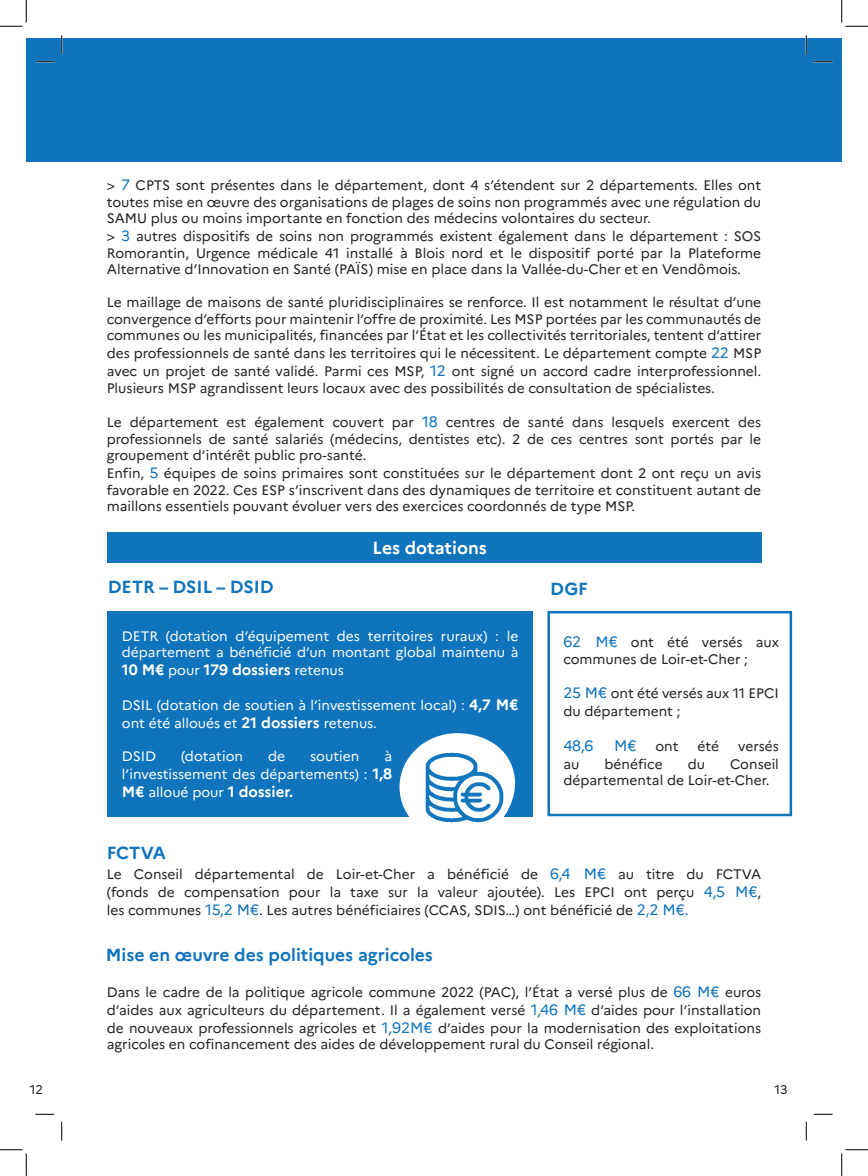
<style>
.page{position:relative;width:868px;height:1176px;background:#fff}
.page>*{position:absolute;margin:0;border:0;box-sizing:border-box;transform-origin:0 0}
.t1{font:700 17.5px "Marianne";color:#1074bc}
.t2{font:700 17.5px "Marianne";color:#fff}
.t3{font:700 15px "Marianne";color:#fff}
.t4{font:15px "Marianne";color:#1074bc}
.t5{font:13.75px/16.5px "Marianne";color:#231f20;text-align:justify}
.t6{font:13.75px/18px "Marianne";color:#fff}
.t7{font:12.5px "Marianne";color:#231f20}
.s1{font-size:15px;color:#1074bc}
.s2{font-weight:400;font-size:13.75px}
.s3{font-weight:700;font-size:15px}
</style>
<div class="page">
<div style="left:547px;top:611px;width:245px;height:205px;border:2px solid #1074bc"></div>
<div style="left:26px;top:38px;width:815px;height:124px;background:#1074bc"></div>
<div style="left:108px;top:532px;width:654px;height:30px;background:#1074bc"></div>
<div style="left:108px;top:611px;width:425px;height:205px;background:#1074bc"></div>
<svg style="left:399px;top:733px;width:116px;height:84px"></svg>
<img style="left:421px;top:744px;width:86px;height:79px">
<svg style="left:35px;top:61px;width:19px;height:1px"></svg>
<svg style="left:813px;top:61px;width:19px;height:1px"></svg>
<svg style="left:35px;top:1113px;width:19px;height:2px"></svg>
<svg style="left:813px;top:1113px;width:19px;height:2px"></svg>
<svg style="left:61px;top:35px;width:1px;height:19px"></svg>
<svg style="left:61px;top:1122px;width:1px;height:18px"></svg>
<svg style="left:805px;top:35px;width:2px;height:19px"></svg>
<svg style="left:805px;top:1122px;width:2px;height:18px"></svg>
<svg style="left:0;top:0;width:27px;height:27px"></svg>
<svg style="left:0;top:1149px;width:27px;height:27px"></svg>
<svg style="left:841px;top:0;width:26px;height:27px"></svg>
<svg style="left:841px;top:1149px;width:26px;height:27px"></svg>
<p class="t5" style="left:107px;top:177px;width:656px">&gt; <span class="s1">7</span> CPTS sont présentes dans le département, dont 4 s’étendent sur 2 départements. Elles ont toutes mise en œuvre des organisations de plages de soins non programmés avec une régulation du SAMU plus ou moins importante en fonction des médecins volontaires du secteur.</p>
<p class="t5" style="left:107px;top:228px;width:656px">&gt; <span class="s1">3</span> autres dispositifs de soins non programmés existent également dans le département : SOS Romorantin, Urgence médicale 41 installé à Blois nord et le dispositif porté par la Plateforme Alternative d’Innovation en Santé (PAÏS) mise en place dans la Vallée-du-Cher et en Vendômois.</p>
<p class="t5" style="left:107px;top:294px;width:656px">Le maillage de maisons de santé pluridisciplinaires se renforce. Il est notamment le résultat d’une convergence d’efforts pour maintenir l’offre de proximité. Les MSP portées par les communautés de communes ou les municipalités, financées par l’État et les collectivités territoriales, tentent d’attirer</p>
<p class="t5" style="left:107px;top:344px;width:656px;line-height:18px">des professionnels de santé dans les territoires qui le nécessitent. Le département compte <span class="s1">22</span> MSP avec un projet de santé validé. Parmi ces MSP, <span class="s1">12</span> ont signé un accord cadre interprofessionnel.</p>
<p class="t5" style="left:107px;top:380px;width:609px">Plusieurs MSP agrandissent leurs locaux avec des possibilités de consultation de spécialistes.</p>
<p class="t5" style="left:107px;top:414px;width:656px">Le département est également couvert par <span class="s1">18</span> centres de santé dans lesquels exercent des professionnels de santé salariés (médecins, dentistes etc). 2 de ces centres sont portés par le groupement d’intérêt public pro-santé.</p>
<p class="t5" style="left:107px;top:465px;width:656px">Enfin, <span class="s1">5</span> équipes de soins primaires sont constituées sur le département dont 2 ont reçu un avis favorable en 2022. Ces ESP s’inscrivent dans des dynamiques de territoire et constituent autant de maillons essentiels pouvant évoluer vers des exercices coordonnés de type MSP.</p>
<p class="t2" style="left:372px;top:537px;width:116px">Les dotations</p>
<p class="t1" style="left:108px;top:576px;width:168px">DETR – DSIL – DSID</p>
<p class="t1" style="left:550px;top:578px;width:39px">DGF</p>
<p class="t6" style="left:122px;top:627px;width:398px;line-height:16.5px">DETR (dotation d’équipement des territoires ruraux) : le département a bénéficié d’un montant global maintenu à</p>
<p class="t3" style="left:122px;top:661px;width:223px">10 M€ <span class="s2">pour</span> 179 dossiers <span class="s2">retenus</span></p>
<p class="t6" style="left:122px;top:696px;width:398px">DSIL (dotation de soutien à l’investissement local) : <span class="s3">4,7 M€ </span>ont été alloués et <span class="s3">21 dossiers</span> retenus.</p>
<p class="t6" style="left:122px;top:747px;width:36px">DSID</p>
<p class="t6" style="left:181px;top:747px;width:63px">(dotation</p>
<p class="t6" style="left:268px;top:747px;width:19px">de</p>
<p class="t6" style="left:310px;top:747px;width:51px">soutien</p>
<p class="t6" style="left:122px;top:747px;width:272px;text-align:right">à<br>l’investissement des départements) : <span class="s3">1,8</span></p>
<p class="t3" style="left:122px;top:782px;width:173px">M€ <span class="s2">alloué pour</span> 1 dossier.</p>
<p class="t1" style="left:107px;top:842px;width:60px">FCTVA</p>
<p class="t5" style="left:563px;top:634px;width:217px"><span class="s1">62 M€</span> ont été versés aux communes de Loir-et-Cher ;</p>
<p class="t5" style="left:563px;top:684px;width:217px;line-height:18px"><span class="s1">25 M€</span> ont été versés aux 11 EPCI du département ;</p>
<p class="t4" style="left:563px;top:736px;width:31px">48,6</p>
<p class="t4" style="left:614px;top:736px;width:24px">M€</p>
<p class="t5" style="left:655px;top:737px;width:25px">ont</p>
<p class="t5" style="left:697px;top:737px;width:23px">été</p>
<p class="t5" style="left:738px;top:737px;width:42px">versés</p>
<p class="t5" style="left:563px;top:755px;width:18px">au</p>
<p class="t5" style="left:604px;top:755px;width:60px">bénéfice</p>
<p class="t5" style="left:687px;top:755px;width:19px">du</p>
<p class="t5" style="left:563px;top:755px;width:217px;text-indent:167px">Conseil départemental de Loir-et-Cher.</p>
<p class="t5" style="left:107px;top:864px;width:655px;line-height:18px">Le Conseil départemental de Loir-et-Cher a bénéficié de <span class="s1">6,4 M€</span> au titre du FCTVA (fonds de compensation pour la taxe sur la valeur ajoutée). Les EPCI ont perçu <span class="s1">4,5 M€</span>, les communes <span class="s1">15,2 M€</span>. Les autres bénéficiaires (CCAS, SDIS…) ont bénéficié de <span class="s1">2,2 M€.</span></p>
<p class="t1" style="left:106px;top:944px;width:328px">Mise en œuvre des politiques agricoles</p>
<p class="t5" style="left:107px;top:983px;width:655px;line-height:18px">Dans le cadre de la politique agricole commune 2022 (PAC), l’État a versé plus de <span class="s1">66 M€</span> euros d’aides aux agriculteurs du département. Il a également versé <span class="s1">1,46 M€</span> d’aides pour l’installation de nouveaux professionnels agricoles et <span class="s1">1,92M€</span> d’aides pour la modernisation des exploitations</p>
<p class="t5" style="left:107px;top:1036px;width:548px">agricoles en cofinancement des aides de développement rural du Conseil régional.</p>
<p class="t7" style="left:30px;top:1081px;width:15px">12</p>
<p class="t7" style="left:774px;top:1081px;width:15px">13</p>
</div>
